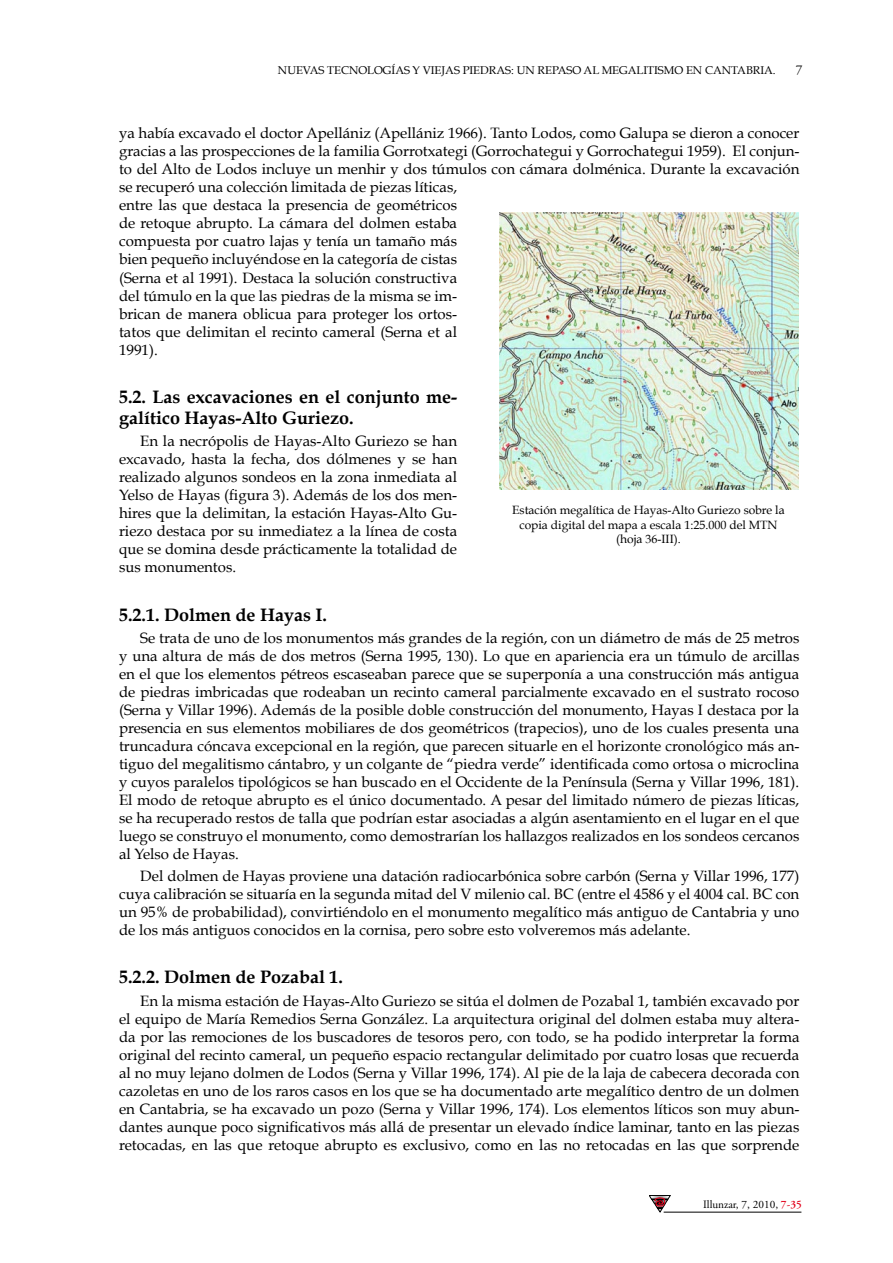
<style>
.page{position:relative;width:893px;height:1263px;background:#fff}
.page>*{position:absolute;margin:0;border:0;box-sizing:border-box;transform-origin:0 0}
.t1{font:700 18px/21.6px "Book Antiqua";color:#000}
.t2{font:15px/18px "Book Antiqua";color:#000;text-align:justify}
.t3{font:12px/14.4px "Book Antiqua";color:#000;text-align:center}
.t4{font:11.25px "Book Antiqua";color:#000}
.t5{font:11.25px "Adobe Garamond Pro";color:#000}
.s1{font-weight:600;color:#e2001a}
</style>
<div class="page">
<hr style="left:664px;top:1212px;width:137px;height:1px;background:#000">
<svg style="left:649px;top:1195px;width:21px;height:17px"></svg>
<img style="left:500px;top:212px;width:299px;height:278px">
<p class="t4" style="left:278px;top:63px;width:499px">NUEVAS TECNOLOGÍAS Y VIEJAS PIEDRAS: UN REPASO AL MEGALITISMO EN CANTABRIA.</p>
<p class="t2" style="left:119px;top:124px;width:682px;text-align:left">ya había excavado el doctor Apellániz (Apellániz 1966). Tanto Lodos, como Galupa se dieron a conocer gracias a las prospecciones de la familia Gorrotxategi (Gorrochategui y Gorrochategui 1959). El conjun&shy;to del Alto de Lodos incluye un menhir y dos túmulos con cámara dolménica. Durante la excavación se recuperó una colección limitada de piezas líticas,<br>entre las que destaca la presencia de geométricos<br>de retoque abrupto. La cámara del dolmen estaba<br>compuesta por cuatro lajas y tenía un tamaño más<br>bien pequeño incluyéndose en la categoría de cistas<br>(Serna et al 1991). Destaca la solución constructiva<br>del túmulo en la que las piedras de la misma se im-<br>brican de manera oblicua para proteger los ortos-<br>tatos que delimitan el recinto cameral (Serna et al<br>1991).</p>
<p class="t1" style="left:119px;top:386px;width:340px">5.2. Las excavaciones en el conjunto me&shy;galítico Hayas-Alto Guriezo.</p>
<p class="t2" style="left:119px;top:432px;width:340px;text-indent:21px">En la necrópolis de Hayas-Alto Guriezo se han excavado, hasta la fecha, dos dólmenes y se han realizado algunos sondeos en la zona inmediata al Yelso de Hayas (figura 3). Además de los dos men&shy;hires que la delimitan, la estación Hayas-Alto Gu&shy;riezo destaca por su inmediatez a la línea de costa que se domina desde prácticamente la totalidad de sus monumentos.</p>
<p class="t1" style="left:119px;top:604px;width:209px">5.2.1. Dolmen de Hayas I.</p>
<p class="t2" style="left:119px;top:629px;width:682px;text-indent:21px">Se trata de uno de los monumentos más grandes de la región, con un diámetro de más de 25 metros y una altura de más de dos metros (Serna 1995, 130). Lo que en apariencia era un túmulo de arcillas en el que los elementos pétreos escaseaban parece que se superponía a una construcción más antigua de piedras imbricadas que rodeaban un recinto cameral parcialmente excavado en el sustrato rocoso (Serna y Villar 1996). Además de la posible doble construcción del monumento, Hayas I destaca por la presencia en sus elementos mobiliares de dos geométricos (trapecios), uno de los cuales presenta una truncadura cóncava excepcional en la región, que parecen situarle en el horizonte cronológico más an&shy;tiguo del megalitismo cántabro, y un colgante de “piedra verde” identificada como ortosa o microclina y cuyos paralelos tipológicos se han buscado en el Occidente de la Península (Serna y Villar 1996, 181).<br>El modo de retoque abrupto es el único documentado. A pesar del limitado número de piezas líticas, se ha recuperado restos de talla que podrían estar asociadas a algún asentamiento en el lugar en el que luego se construyo el monumento, como demostrarían los hallazgos realizados en los sondeos cercanos al Yelso de Hayas.</p>
<p class="t2" style="left:119px;top:867px;width:682px;text-indent:21px">Del dolmen de Hayas proviene una datación radiocarbónica sobre carbón (Serna y Villar 1996, 177) cuya calibración se situaría en la segunda mitad del V milenio cal. BC (entre el 4586 y el 4004 cal. BC con un 95% de probabilidad), convirtiéndolo en el monumento megalítico más antiguo de Cantabria y uno de los más antiguos conocidos en la cornisa, pero sobre esto volveremos más adelante.</p>
<p class="t1" style="left:119px;top:966px;width:225px">5.2.2. Dolmen de Pozabal 1.</p>
<p class="t2" style="left:119px;top:991px;width:682px;text-indent:21px">En la misma estación de Hayas-Alto Guriezo se sitúa el dolmen de Pozabal 1, también excavado por el equipo de María Remedios Serna González. La arquitectura original del dolmen estaba muy altera&shy;da por las remociones de los buscadores de tesoros pero, con todo, se ha podido interpretar la forma original del recinto cameral, un pequeño espacio rectangular delimitado por cuatro losas que recuerda al no muy lejano dolmen de Lodos (Serna y Villar 1996, 174). Al pie de la laja de cabecera decorada con cazoletas en uno de los raros casos en los que se ha documentado arte megalítico dentro de un dolmen en Cantabria, se ha excavado un pozo (Serna y Villar 1996, 174). Los elementos líticos son muy abun&shy;dantes aunque poco significativos más allá de presentar un elevado índice laminar, tanto en las piezas retocadas, en las que retoque abrupto es exclusivo, como en las no retocadas en las que sorprende</p>
<p class="t3" style="left:512px;top:503px;width:274px">Estación megalítica de Hayas-Alto Guriezo sobre la copia digital del mapa a escala 1:25.000 del MTN (hoja 36-III).</p>
<p class="t5" style="left:703px;top:1198px;width:100px">Illunzar, 7, 2010, <span class="s1">7-35</span></p>
</div>
